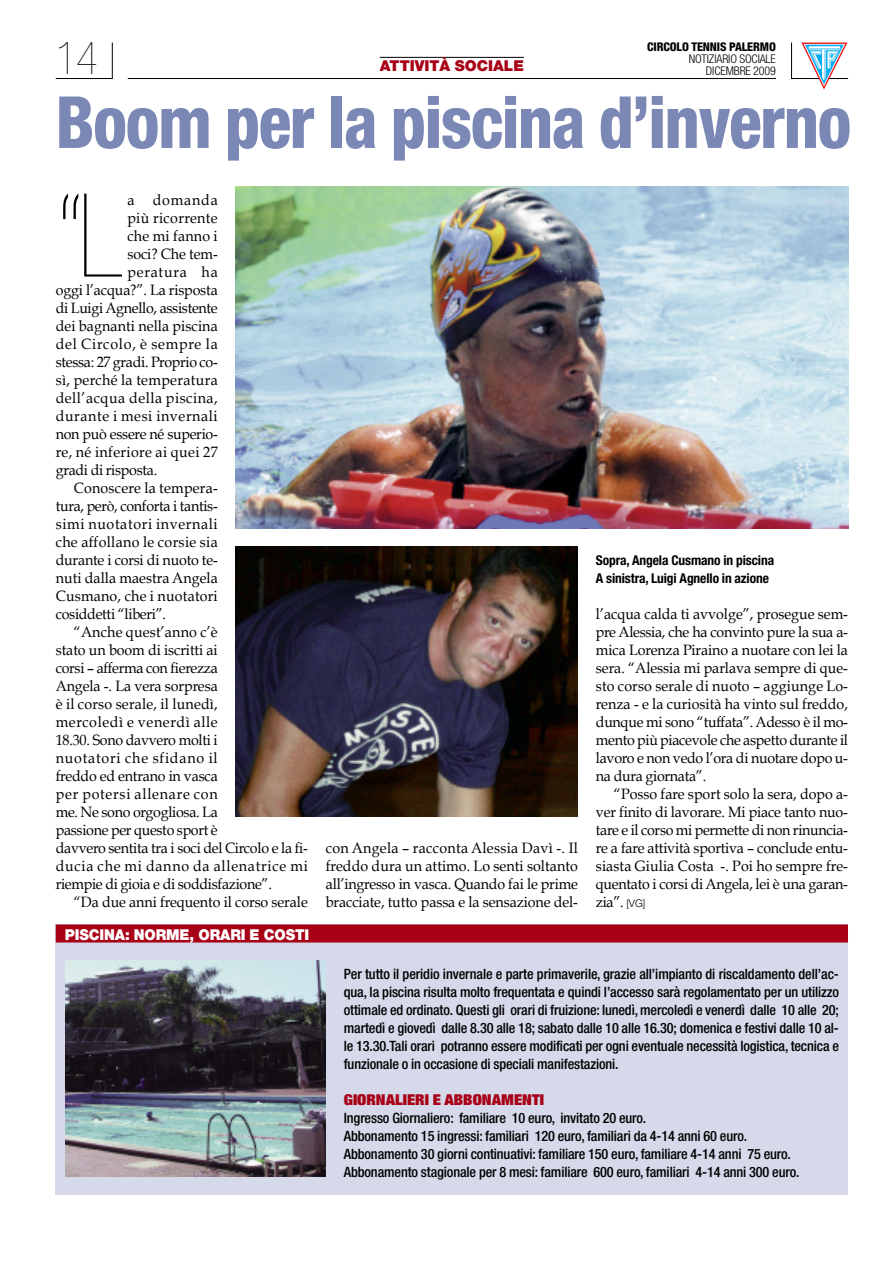
<style>
.page{position:relative;width:893px;height:1263px;background:#fff}
.page>*{position:absolute;margin:0;border:0;box-sizing:border-box;transform-origin:0 0}
.t1{font:900 condensed 116.1px "Helvetica Neue";color:#000}
.t2{font:800 condensed 72px "Helvetica Neue";letter-spacing:-.02em;color:#7b88b6;scale:.94 1}
.t3{font:900 condensed 45px "Helvetica Neue";color:#000}
.t4{font:15px/18px "Book Antiqua";letter-spacing:-.005em;color:#000;text-align:justify;scale:.95 1}
.t5{font:15px "Book Antiqua";letter-spacing:.055em;color:#000;scale:.95 1}
.t6{font:15px "Book Antiqua";letter-spacing:.015em;color:#000;scale:.95 1}
.t7{font:15px "Book Antiqua";letter-spacing:.025em;color:#000;scale:.95 1}
.t8{font:15px "Book Antiqua";letter-spacing:.045em;color:#000;scale:.95 1}
.t9{font:15px "Book Antiqua";letter-spacing:.05em;color:#000;scale:.95 1}
.t10{font:900 15px "Helvetica Neue";letter-spacing:-.005em;color:#fff;scale:.95 1}
.t11{font:15px "Book Antiqua";letter-spacing:.035em;color:#000;scale:.95 1}
.t12{font:15px "Book Antiqua";letter-spacing:.02em;color:#000;scale:.95 1}
.t13{font:900 expanded 15px "Helvetica Neue";color:#a80016;scale:1.1 1}
.t14{font:15px "Book Antiqua";letter-spacing:.04em;color:#000;scale:.95 1}
.t15{font:900 15px "Helvetica Neue";color:#a80016}
.t16{font:500 condensed 14.25px/18px "Helvetica Neue";letter-spacing:-.01em;color:#000;text-align:justify}
.t17{font:700 condensed 13.5px/18px "Helvetica Neue";letter-spacing:-.005em;color:#000}
.t18{font:300 condensed 12px "Helvetica Neue";letter-spacing:-.01em;color:#000}
.t19{font:800 condensed 12px "Helvetica Neue";letter-spacing:-.01em;color:#000}
.s1{font-family:"Helvetica Neue";font-weight:300;font-size:10.5px}
</style>
<div class="page">
<svg style="left:55px;top:42px;width:58px;height:37px"></svg>
<svg style="left:791px;top:42px;width:58px;height:47px"></svg>
<hr style="left:128px;top:78px;width:648px;height:1px;background:#000">
<hr style="left:380px;top:57px;width:144px;height:1px;background:#000">
<img style="left:236px;top:187px;width:612px;height:342px">
<img style="left:236px;top:547px;width:342px;height:270px">
<div style="left:56px;top:924px;width:792px;height:271px;background:#d5d9ea"></div>
<div style="left:56px;top:924px;width:792px;height:18px;background:#a80016"></div>
<img style="left:66px;top:961px;width:260px;height:216px">
<h3 class="t3" style="left:56px;top:42px;width:44px">14</h3>
<p class="t19" style="left:647px;top:43px;width:130px">CIRCOLO TENNIS PALERMO</p>
<p class="t18" style="left:689px;top:55px;width:89px">NOTIZIARIO SOCIALE</p>
<p class="t15" style="left:380px;top:61px;width:146px">ATTIVITÀ SOCIALE</p>
<p class="t18" style="left:706px;top:67px;width:72px">DICEMBRE 2009</p>
<h2 class="t2" style="left:56px;top:97px;width:848px">Boom per la piscina d’inverno</h2>
<h1 class="t1" style="left:56px;top:194px;width:70px">“L</h1>
<p class="t5" style="left:127px;top:191px;width:97px">a domanda</p>
<p class="t7" style="left:127px;top:209px;width:97px">più ricorrente</p>
<p class="t6" style="left:127px;top:227px;width:97px">che mi fanno i</p>
<p class="t4" style="left:127px;top:245px;width:97px">soci? Che tem-</p>
<p class="t5" style="left:127px;top:263px;width:97px">peratura ha</p>
<p class="t4" style="left:56px;top:281px;width:172px">oggi l’acqua?”. La risposta</p>
<p class="t4" style="left:56px;top:299px;width:172px">di Luigi Agnello, assistente</p>
<p class="t4" style="left:56px;top:317px;width:172px">dei bagnanti nella piscina</p>
<p class="t5" style="left:56px;top:335px;width:172px">del Circolo, è sempre la</p>
<p class="t4" style="left:56px;top:353px;width:172px">stessa: 27 gradi. Proprio co-</p>
<p class="t7" style="left:56px;top:371px;width:172px">sì, perché la temperatura</p>
<p class="t11" style="left:56px;top:389px;width:172px">dell’acqua della piscina,</p>
<p class="t14" style="left:56px;top:407px;width:172px">durante i mesi invernali</p>
<p class="t4" style="left:56px;top:425px;width:172px">non può essere né superio-</p>
<p class="t7" style="left:56px;top:443px;width:172px">re, né inferiore ai quei 27</p>
<p class="t4" style="left:56px;top:461px;width:108px">gradi di risposta.</p>
<p class="t6" style="left:74px;top:479px;width:153px">Conoscere la tempera-</p>
<p class="t4" style="left:56px;top:497px;width:172px">tura, però, conforta i tantis-</p>
<p class="t8" style="left:56px;top:515px;width:172px">simi nuotatori invernali</p>
<p class="t12" style="left:56px;top:533px;width:172px">che affollano le corsie sia</p>
<p class="t4" style="left:56px;top:551px;width:172px">durante i corsi di nuoto te-</p>
<p class="t4" style="left:56px;top:569px;width:172px">nuti dalla maestra Angela</p>
<p class="t6" style="left:56px;top:587px;width:172px">Cusmano, che i nuotatori</p>
<p class="t4" style="left:56px;top:605px;width:118px">cosiddetti “liberi”.</p>
<p class="t4" style="left:74px;top:623px;width:153px">“Anche quest’anno c’è</p>
<p class="t4" style="left:56px;top:641px;width:172px">stato un boom di iscritti ai</p>
<p class="t4" style="left:56px;top:659px;width:172px">corsi – afferma con fierezza</p>
<p class="t4" style="left:56px;top:677px;width:172px">Angela -. La vera sorpresa</p>
<p class="t6" style="left:56px;top:695px;width:172px">è il corso serale, il lunedì,</p>
<p class="t8" style="left:56px;top:713px;width:172px">mercoledì e venerdì alle</p>
<p class="t4" style="left:56px;top:731px;width:172px">18.30. Sono davvero molti i</p>
<p class="t5" style="left:56px;top:749px;width:172px">nuotatori che sfidano il</p>
<p class="t4" style="left:56px;top:767px;width:172px">freddo ed entrano in vasca</p>
<p class="t5" style="left:56px;top:785px;width:172px">per potersi allenare con</p>
<p class="t4" style="left:56px;top:803px;width:172px">me. Ne sono orgogliosa. La</p>
<p class="t4" style="left:56px;top:821px;width:172px">passione per questo sport è</p>
<p class="t4" style="left:56px;top:839px;width:267px">davvero sentita tra i soci del Circolo e la fi-</p>
<p class="t9" style="left:56px;top:857px;width:267px">ducia che mi danno da allenatrice mi</p>
<p class="t4" style="left:56px;top:875px;width:229px">riempie di gioia e di soddisfazione”.</p>
<p class="t4" style="left:74px;top:893px;width:248px">“Da due anni frequento il corso serale</p>
<p class="t17" style="left:596px;top:552px;width:180px">Sopra, Angela Cusmano in piscina<br>A sinistra, Luigi Agnello in azione</p>
<p class="t4" style="left:596px;top:605px;width:267px">l’acqua calda ti avvolge”, prosegue sem&shy;pre Alessia, che ha convinto pure la sua a&shy;mica Lorenza Piraino a nuotare con lei la sera. “Alessia mi parlava sempre di que&shy;sto corso serale di nuoto – aggiunge Lo&shy;renza - e la curiosità ha vinto sul freddo, dunque mi sono “tuffata”. Adesso è il mo&shy;mento più piacevole che aspetto durante il lavoro e non vedo l’ora di nuotare dopo u&shy;na dura giornata”.</p>
<p class="t4" style="left:596px;top:785px;width:267px;text-indent:18px">“Posso fare sport solo la sera, dopo a&shy;ver finito di lavorare. Mi piace tanto nuo&shy;tare e il corso mi permette di non rinuncia&shy;re a fare attività sportiva – conclude entu&shy;siasta Giulia Costa -. Poi ho sempre fre&shy;quentato i corsi di Angela, lei è una garan&shy;zia”. <span class="s1">[VG]</span></p>
<p class="t4" style="left:326px;top:839px;width:267px">con Angela – racconta Alessia Davì -. Il freddo dura un attimo. Lo senti soltanto all’ingresso in vasca. Quando fai le prime bracciate, tutto passa e la sensazione del-</p>
<p class="t10" style="left:65px;top:929px;width:259px">PISCINA: NORME, ORARI E COSTI</p>
<p class="t16" style="left:344px;top:966px;width:497px">Per tutto il peridio invernale e parte primaverile, grazie all’impianto di riscaldamento dell’ac&shy;qua, la piscina risulta molto frequentata e quindi l’accesso sarà regolamentato per un utilizzo ottimale ed ordinato. Questi gli orari di fruizione: lunedì, mercoledì e venerdì dalle 10 alle 20; martedì e giovedì dalle 8.30 alle 18; sabato dalle 10 alle 16.30; domenica e festivi dalle 10 al&shy;le 13.30.Tali orari potranno essere modificati per ogni eventuale necessità logistica, tecnica e funzionale o in occasione di speciali manifestazioni.</p>
<p class="t13" style="left:344px;top:1094px;width:183px">GIORNALIERI E ABBONAMENTI</p>
<p class="t16" style="left:344px;top:1110px;width:457px;text-align:left">Ingresso Giornaliero: familiare 10 euro, invitato 20 euro.<br>Abbonamento 15 ingressi: familiari 120 euro, familiari da 4-14 anni 60 euro.<br>Abbonamento 30 giorni continuativi: familiare 150 euro, familiare 4-14 anni 75 euro.<br>Abbonamento stagionale per 8 mesi: familiare 600 euro, familiari 4-14 anni 300 euro.</p>
</div>
